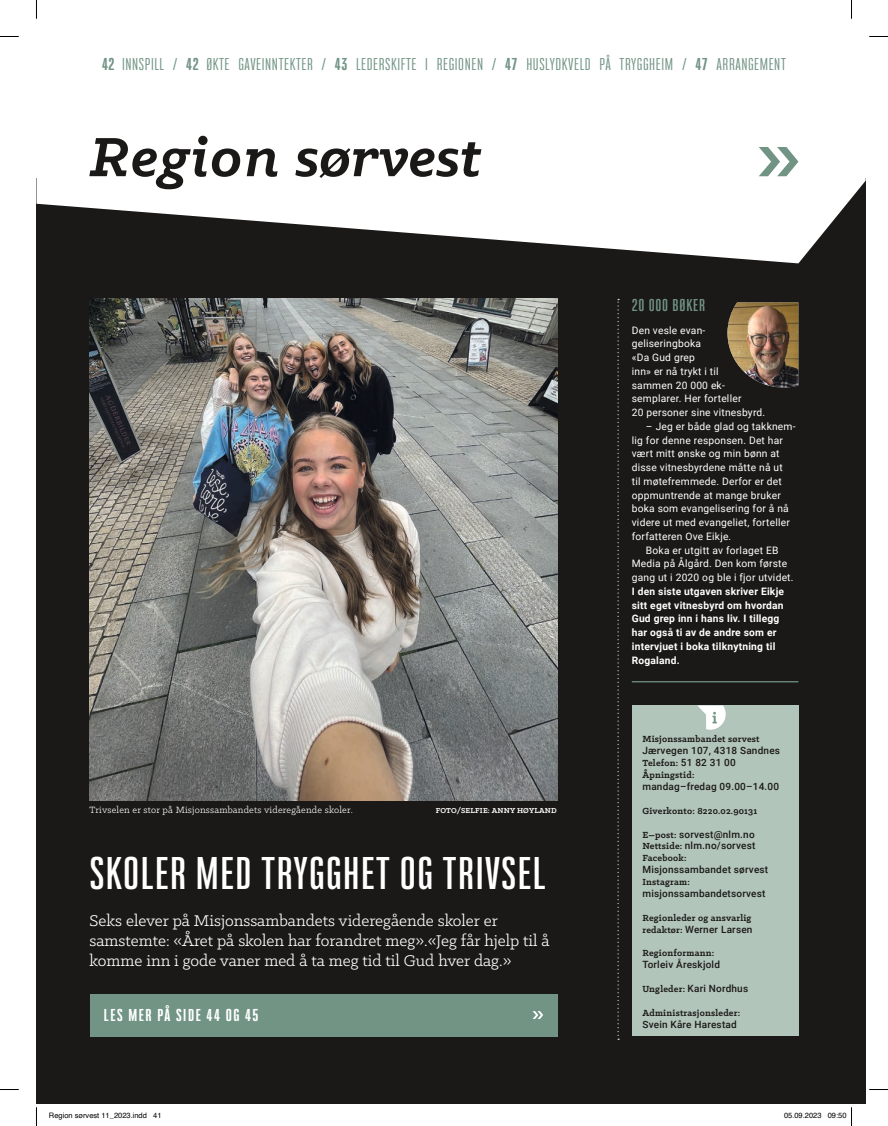
<style>
.page{position:relative;width:888px;height:1126px;background:#fff}
.page>*{position:absolute;margin:0;border:0;box-sizing:border-box;transform-origin:0 0}
.t1{font:italic 700 62.5px "Klinic Slab";letter-spacing:.005em;color:#1b1917}
.t2{font:700 40px "Bw Stretch";letter-spacing:.04em;color:#fff}
.t3{font:17.5px/20px "Klinic Slab";color:#fff}
.t4{font:15px "Bw Stretch";letter-spacing:.04em;color:#719485}
.t5{font:900 15px "Bw Stretch";letter-spacing:.11em;color:#fff}
.t6{font:700 15px "Bw Stretch";letter-spacing:.06em;color:#719485}
.t7{font:10.25px/13.8px "Roboto";letter-spacing:.02em;color:#fff}
.t8{font:700 10.25px/13.8px "Roboto";letter-spacing:.02em;color:#fff}
.t9{font:10.25px "Klinic Slab";letter-spacing:.02em;color:#fff}
.t10{font:500 10px/11.9px "Roboto";letter-spacing:.02em;color:#1b1917}
.t11{font:700 10px/11.9px "Klinic Slab";letter-spacing:.02em;color:#1b1917}
.t12{font:700 8.12px "Klinic Slab";color:#fff}
.t13{font:7.5px "Helvetica";color:#000}
.s1{font-weight:900}
.s2{font-family:"Roboto";font-weight:500}
.s3{font-family:"Klinic Slab";font-weight:700}
</style>
<div class="page">
<div style="left:36px;top:178px;width:830px;height:925px;background:#1b1917"></div>
<svg style="left:36px;top:161px;width:830px;height:102px;fill:#fff"></svg>
<svg style="left:759px;top:147px;width:39px;height:29px"></svg>
<svg style="left:617px;top:299px;width:2px;height:740px"></svg>
<img style="left:90px;top:299px;width:467px;height:501px">
<div style="left:632px;top:705px;width:166px;height:331px;background:#b2c5ba"></div>
<svg style="left:697px;top:705px;width:29px;height:24px"></svg>
<hr style="left:632px;top:681px;width:166px;height:1px;background:#719485">
<img style="left:727px;top:302px;width:71px;height:85px">
<div style="left:90px;top:993px;width:467px;height:43px;background:#719485"></div>
<svg style="left:533px;top:1011px;width:10px;height:7px"></svg>
<svg style="left:0;top:36px;width:19px;height:1px"></svg>
<svg style="left:869px;top:36px;width:19px;height:1px"></svg>
<svg style="left:0;top:1089px;width:19px;height:1px"></svg>
<svg style="left:869px;top:1089px;width:19px;height:1px"></svg>
<svg style="left:36px;top:0;width:1px;height:19px"></svg>
<svg style="left:36px;top:1107px;width:1px;height:18px"></svg>
<svg style="left:851px;top:0;width:1px;height:19px"></svg>
<svg style="left:851px;top:1107px;width:1px;height:18px"></svg>
<h3 class="t4" style="left:102px;top:54px;width:685px"><span class="s1">42</span> INNSPILL / <span class="s1">42</span> ØKTE GAVEINNTEKTER / <span class="s1">43</span> LEDERSKIFTE I REGIONEN / <span class="s1">47</span> HUSLYDKVELD PÅ TRYGGHEIM / <span class="s1">47</span> ARRANGEMENT</h3>
<h1 class="t1" style="left:90px;top:116px;width:393px">Region sørvest</h1>
<p class="t9" style="left:90px;top:803px;width:265px">Trivselen er stor på Misjonssambandets videregående skoler.</p>
<p class="t12" style="left:436px;top:805px;width:122px">FOTO/SELFIE: ANNY HØYLAND</p>
<h2 class="t2" style="left:90px;top:846px;width:457px">SKOLER MED TRYGGHET OG TRIVSEL</h2>
<h3 class="t3" style="left:90px;top:909px;width:461px">Seks elever på Misjonssambandets videregående skoler er samstemte: «Året på skolen har forandret meg».«Jeg får hjelp til å komme inn i gode vaner med å ta meg tid til Gud hver dag.»</h3>
<h3 class="t5" style="left:104px;top:1005px;width:156px">LES MER PÅ SIDE 44 OG 45</h3>
<h3 class="t6" style="left:632px;top:295px;width:75px">20 000 BØKER</h3>
<p class="t7" style="left:632px;top:323px;width:135px">Den vesle evan&shy;geliseringboka<br>«Da Gud grep<br>inn» er nå trykt i til<br>sammen 20 000 ek&shy;semplarer. Her forteller<br>20 personer sine vitnesbyrd.</p>
<p class="t7" style="left:646px;top:419px;width:151px">– Jeg er både glad og takknem-</p>
<p class="t7" style="left:632px;top:432px;width:153px">lig for denne responsen. Det har</p>
<p class="t7" style="left:632px;top:446px;width:149px">vært mitt ønske og min bønn at</p>
<p class="t7" style="left:632px;top:460px;width:152px">disse vitnesbyrdene måtte nå ut</p>
<p class="t7" style="left:632px;top:474px;width:151px">til møtefremmede. Derfor er det</p>
<p class="t7" style="left:632px;top:487px;width:150px">oppmuntrende at mange bruker</p>
<p class="t7" style="left:632px;top:501px;width:158px">boka som evangelisering for å nå</p>
<p class="t7" style="left:632px;top:515px;width:160px">videre ut med evangeliet, forteller</p>
<p class="t7" style="left:632px;top:529px;width:101px">forfatteren Ove Eikje.</p>
<p class="t7" style="left:646px;top:542px;width:134px">Boka er utgitt av forlaget EB</p>
<p class="t7" style="left:632px;top:556px;width:157px">Media på Ålgård. Den kom første</p>
<p class="t7" style="left:632px;top:570px;width:163px">gang ut i 2020 og ble i fjor utvidet.</p>
<p class="t8" style="left:632px;top:584px;width:154px">I den siste utgaven skriver Eikje sitt eget vitnesbyrd om hvordan<br>Gud grep inn i hans liv. I tillegg har også ti av de andre som er intervjuet i boka tilknytning til<br>Rogaland.</p>
<p class="t11" style="left:642px;top:733px;width:119px">Misjonssambandet sørvest</p>
<p class="t10" style="left:642px;top:744px;width:139px">Jærvegen 107, 4318 Sandnes</p>
<p class="t11" style="left:642px;top:756px;width:95px">Telefon: <span class="s2">51 82 31 00<br></span>Åpningstid:</p>
<p class="t10" style="left:642px;top:780px;width:138px">mandag–fredag 09.00–14.00</p>
<p class="t11" style="left:642px;top:804px;width:116px">Giverkonto: 8220.02.90131</p>
<p class="t10" style="left:642px;top:827px;width:115px"><span class="s3">E–post:</span> sorvest@nlm.no<br><span class="s3">Nettside:</span> nlm.no/sorvest</p>
<p class="t11" style="left:642px;top:851px;width:46px">Facebook:</p>
<p class="t10" style="left:642px;top:863px;width:127px">Misjonssambandet sørvest</p>
<p class="t11" style="left:642px;top:875px;width:49px">Instagram:</p>
<p class="t10" style="left:642px;top:886px;width:125px">misjonssambandetsorvest</p>
<p class="t11" style="left:642px;top:911px;width:111px">Regionleder og ansvarlig</p>
<p class="t10" style="left:642px;top:922px;width:112px"><span class="s3">redaktør:</span> Werner Larsen</p>
<p class="t11" style="left:642px;top:946px;width:73px">Regionformann:</p>
<p class="t10" style="left:642px;top:958px;width:79px">Torleiv Åreskjold</p>
<p class="t10" style="left:642px;top:981px;width:107px"><span class="s3">Ungleder:</span> Kari Nordhus</p>
<p class="t11" style="left:642px;top:1006px;width:99px">Administrasjonsleder:</p>
<p class="t10" style="left:642px;top:1017px;width:96px">Svein Kåre Harestad</p>
<p class="t13" style="left:49px;top:1109px;width:114px">Region sørvest 11_2023.indd 41</p>
<p class="t13" style="left:784px;top:1109px;width:64px">05.09.2023 09:50</p>
</div>
